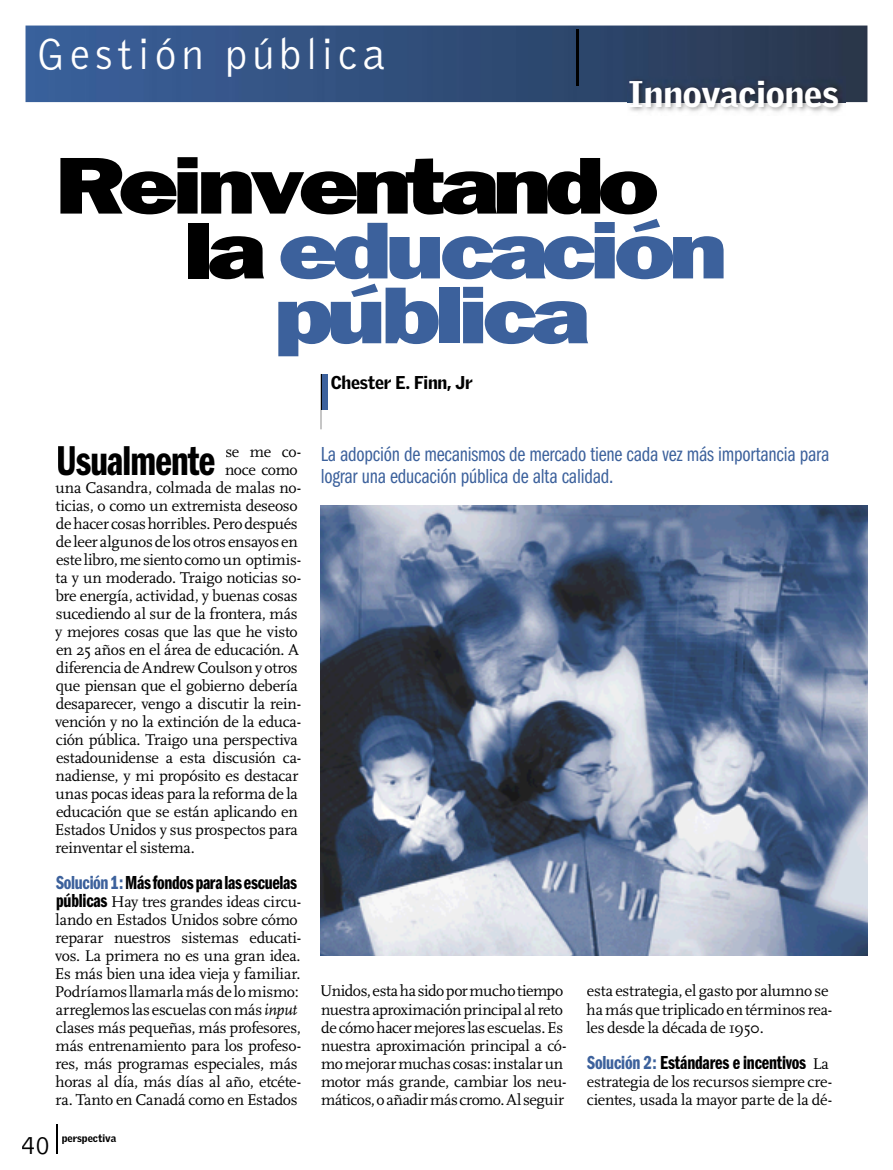
<style>
.page{position:relative;width:893px;height:1170px;background:#fff}
.page>*{position:absolute;margin:0;border:0;box-sizing:border-box;transform-origin:0 0}
.t1{font:800 81px "Franklin Gothic";letter-spacing:-.06em;color:#3c619c;scale:1.25 1}
.t2{font:800 81px "Franklin Gothic";letter-spacing:-.06em;color:#000;scale:1.25 1}
.t3{font:300 45px "Bell Gothic";letter-spacing:.1em;color:#fff}
.t4{font:43.2px "Franklin Gothic Demi Cmpr";letter-spacing:-.02em;color:#000}
.t5{font:900 36px "Griffith Gothic";color:#fff}
.t6{font:300 27px "Bell Gothic";color:#000}
.t7{font:21px/22.5px "Franklin Gothic Book Cmpr";letter-spacing:-.01em;color:#3c619c}
.t8{font:19.5px "Franklin Gothic Demi Cmpr";letter-spacing:-.01em;color:#000}
.t9{font:900 18px "Griffith Gothic";letter-spacing:-.015em;color:#000}
.t10{font:16.2px/18px "Scala";letter-spacing:-.015em;color:#000}
.t11{font:900 10.5px "Griffith Gothic";color:#000}
.s1{color:#000}
.s2{color:#3c619c}
.s3{font-family:"Franklin Gothic Demi Cmpr";font-size:19.5px}
.s4{font-style:italic}
.s5{font-family:"Scala";font-size:16.2px}
</style>
<div class="page">
<div style="left:321px;top:374px;width:6px;height:35px;background:#3c619c"></div>
<img style="left:26px;top:26px;width:841px;height:76px">
<img style="left:321px;top:506px;width:546px;height:449px">
<svg style="left:56px;top:1124px;width:1px;height:29px"></svg>
<svg style="left:321px;top:409px;width:1px;height:20px"></svg>
<hr style="left:321px;top:374px;width:1px;height:35px;background:#000">
<img style="left:627px;top:77px;width:219px;height:35px">
<img style="left:577px;top:30px;width:1px;height:55px">
<h2 class="t3" style="left:36px;top:30px;width:351px">Gestión pública</h2>
<h3 class="t5" style="left:628px;top:72px;width:212px">Innovaciones</h3>
<h1 class="t2" style="left:55px;top:138px;width:484px">Reinventando</h1>
<h1 class="t1" style="left:183px;top:203px;width:437px"><span class="s1">la</span> educación</h1>
<h1 class="t1" style="left:274px;top:268px;width:254px">pública</h1>
<p class="t9" style="left:331px;top:371px;width:143px">Chester E. Finn, Jr</p>
<h3 class="t4" style="left:56px;top:437px;width:160px">Usualmente</h3>
<p class="t10" style="left:225px;top:443px;width:77px">se me co-</p>
<p class="t10" style="left:225px;top:461px;width:74px">noce como</p>
<p class="t10" style="left:56px;top:479px;width:247px">una Casandra, colmada de malas no-</p>
<p class="t10" style="left:56px;top:497px;width:243px">ticias, o como un extremista deseoso</p>
<p class="t10" style="left:56px;top:515px;width:243px">de hacer cosas horribles. Pero después</p>
<p class="t10" style="left:56px;top:533px;width:244px">de leer algunos de los otros ensayos en</p>
<p class="t10" style="left:56px;top:551px;width:247px">este libro, me siento como un optimis-</p>
<p class="t10" style="left:56px;top:569px;width:247px">ta y un moderado. Traigo noticias so-</p>
<p class="t10" style="left:55px;top:587px;width:244px">bre energía, actividad, y buenas cosas</p>
<p class="t10" style="left:56px;top:605px;width:243px">sucediendo al sur de la frontera, más</p>
<p class="t10" style="left:55px;top:623px;width:244px">y mejores cosas que las que he visto</p>
<p class="t10" style="left:56px;top:641px;width:244px">en 25 años en el área de educación. A</p>
<p class="t10" style="left:56px;top:659px;width:243px">diferencia de Andrew Coulson y otros</p>
<p class="t10" style="left:56px;top:677px;width:244px">que piensan que el gobierno debería</p>
<p class="t10" style="left:56px;top:695px;width:247px">desaparecer, vengo a discutir la rein-</p>
<p class="t10" style="left:55px;top:713px;width:247px">vención y no la extinción de la educa-</p>
<p class="t10" style="left:56px;top:731px;width:244px">ción pública. Traigo una perspectiva</p>
<p class="t10" style="left:56px;top:749px;width:247px">estadounidense a esta discusión ca-</p>
<p class="t10" style="left:56px;top:767px;width:245px">nadiense, y mi propósito es destacar</p>
<p class="t10" style="left:56px;top:785px;width:244px">unas pocas ideas para la reforma de la</p>
<p class="t10" style="left:56px;top:803px;width:243px">educación que se están aplicando en</p>
<p class="t10" style="left:55px;top:821px;width:245px">Estados Unidos y sus prospectos para</p>
<p class="t10" style="left:56px;top:839px;width:141px">reinventar el sistema.</p>
<p class="t8" style="left:56px;top:872px;width:242px"><span class="s2">Solución 1:</span> Más fondos para las escuelas</p>
<p class="t10" style="left:55px;top:893px;width:248px"><span class="s3">públicas</span> Hay tres grandes ideas circu&shy;lando en Estados Unidos sobre cómo reparar nuestros sistemas educati&shy;vos. La primera no es una gran idea.<br>Es más bien una idea vieja y familiar.<br>Podríamos llamarla más de lo mismo: arreglemos las escuelas con más <span class="s4">input </span>clases más pequeñas, más profesores, más entrenamiento para los profeso&shy;res, más programas especiales, más horas al día, más días al año, etcéte&shy;ra. Tanto en Canadá como en Estados</p>
<h3 class="t6" style="left:21px;top:1130px;width:31px">40</h3>
<p class="t11" style="left:62px;top:1131px;width:56px">perspectiva</p>
<p class="t7" style="left:321px;top:443px;width:510px">La adopción de mecanismos de mercado tiene cada vez más importancia para lograr una educación pública de alta calidad.</p>
<p class="t10" style="left:320px;top:982px;width:248px">Unidos, esta ha sido por mucho tiempo nuestra aproximación principal al reto de cómo hacer mejores las escuelas. Es nuestra aproximación principal a có&shy;mo mejorar muchas cosas: instalar un motor más grande, cambiar los neu&shy;máticos, o añadir más cromo. Al seguir</p>
<p class="t10" style="left:587px;top:982px;width:247px">esta estrategia, el gasto por alumno se ha más que triplicado en términos rea&shy;les desde la década de 1950.</p>
<p class="t8" style="left:587px;top:1051px;width:243px"><span class="s2">Solución 2:</span> Estándares e incentivos <span class="s5">La</span></p>
<p class="t10" style="left:587px;top:1072px;width:247px">estrategia de los recursos siempre cre&shy;cientes, usada la mayor parte de la dé-</p>
</div>
